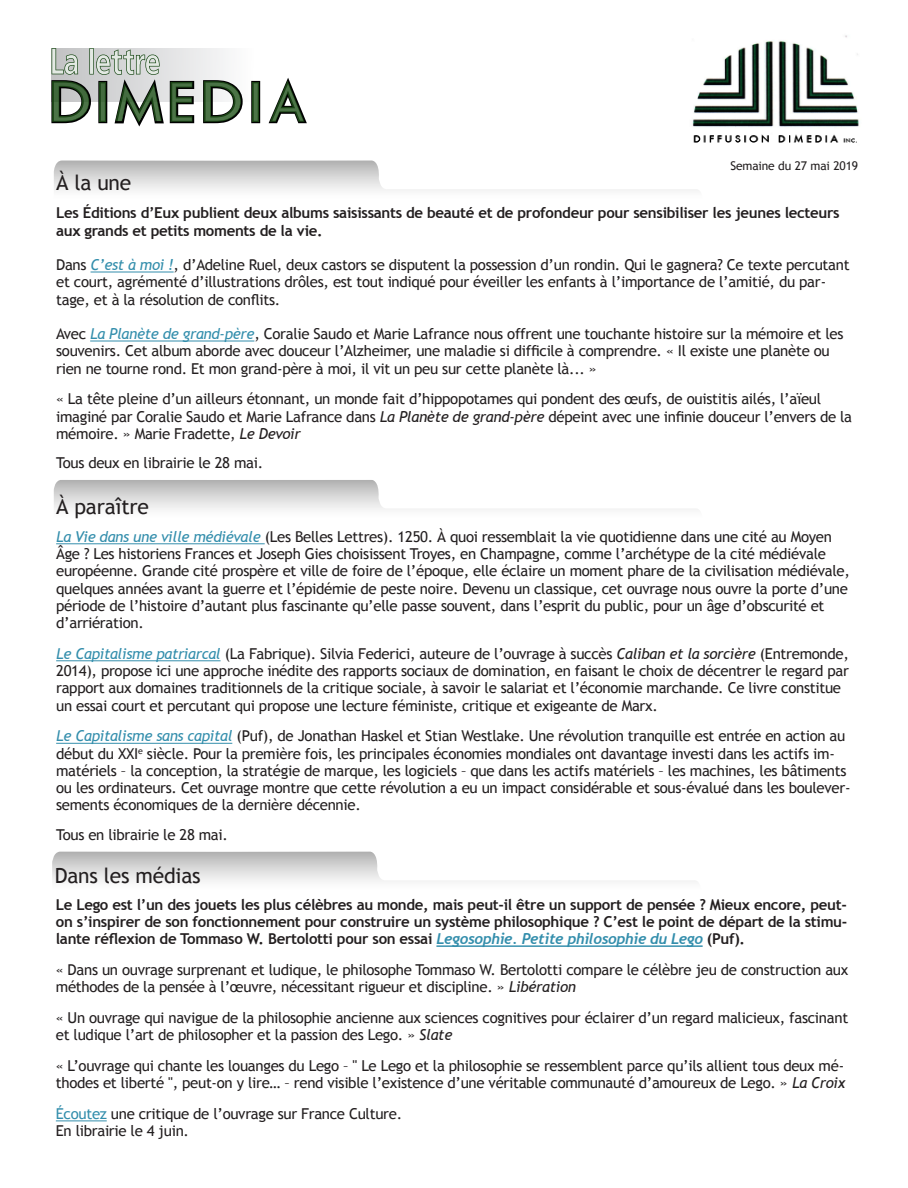
<style>
.page{position:relative;width:908px;height:1188px;background:#fff}
.page>*{position:absolute;margin:0;border:0;box-sizing:border-box;transform-origin:0 0}
.Titre{font:21px "Trebuchet MS";letter-spacing:-.01em;color:#231f20}
.Texte{font:15px/17.2px "Trebuchet MS";letter-spacing:-.02em;color:#231f20}
.Texte-2{font:700 15px/17.2px "Trebuchet MS";letter-spacing:-.02em;color:#231f20}
.t1{font:12px "Trebuchet MS";letter-spacing:-.01em;color:#231f20}
.s1{font-style:italic;color:#338eac}
.s2{font-style:italic}
.s3{font-family:"Trebuchet";font-style:italic;color:#338eac}
.s4{color:#338eac}
</style>
<div class="page">
<svg style="left:54px;top:161px;width:645px;height:30px"></svg>
<svg style="left:54px;top:480px;width:644px;height:65px"></svg>
<img style="left:692px;top:35px;width:167px;height:108px">
<svg style="left:164px;top:48px;width:97px;height:53px"></svg>
<svg style="left:251px;top:81px;width:9px;height:42px"></svg>
<svg style="left:170px;top:81px;width:24px;height:42px"></svg>
<svg style="left:203px;top:80px;width:39px;height:43px"></svg>
<svg style="left:252px;top:82px;width:6px;height:40px"></svg>
<svg style="left:268px;top:78px;width:39px;height:45px"></svg>
<svg style="left:51px;top:48px;width:113px;height:78px"></svg>
<hr style="left:90px;top:272px;width:84px;height:1px;background:#338eac">
<hr style="left:90px;top:341px;width:164px;height:1px;background:#338eac">
<hr style="left:56px;top:543px;width:209px;height:1px;background:#338eac">
<hr style="left:56px;top:660px;width:164px;height:1px;background:#338eac">
<hr style="left:56px;top:743px;width:176px;height:1px;background:#338eac">
<svg style="left:52px;top:852px;width:645px;height:30px"></svg>
<hr style="left:436px;top:945px;width:266px;height:2px;background:#338eac">
<hr style="left:56px;top:1120px;width:51px;height:1px;background:#338eac">
<p class="Titre" style="left:56px;top:170px;width:77px">À la une</p>
<p class="t1" style="left:730px;top:159px;width:129px">Semaine du 27 mai 2019</p>
<p class="Texte-2" style="left:56px;top:204px;width:785px">Les Éditions d’Eux publient deux albums saisissants de beauté et de profondeur pour sensibiliser les jeunes lecteurs aux grands et petits moments de la vie.</p>
<p class="Texte" style="left:56px;top:256px;width:795px">Dans <span class="s1">C’est à moi !</span>, d’Adeline Ruel, deux castors se disputent la possession d’un rondin. Qui le gagnera? Ce texte percutant et court, agrémenté d’illustrations drôles, est tout indiqué pour éveiller les enfants à l’importance de l’amitié, du par&shy;tage, et à la résolution de conflits.</p>
<p class="Texte" style="left:56px;top:325px;width:788px">Avec <span class="s1">La Planète de grand-père</span>, Coralie Saudo et Marie Lafrance nous offrent une touchante histoire sur la mémoire et les souvenirs. Cet album aborde avec douceur l’Alzheimer, une maladie si difficile à comprendre. « Il existe une planète ou rien ne tourne rond. Et mon grand-père à moi, il vit un peu sur cette planète là... »</p>
<p class="Texte" style="left:56px;top:391px;width:797px">« La tête pleine d’un ailleurs étonnant, un monde fait d’hippopotames qui pondent des œufs, de ouistitis ailés, l’aïeul imaginé par Coralie Saudo et Marie Lafrance dans <span class="s2">La Planète de grand-père</span> dépeint avec une infinie douceur l’envers de la mémoire. » Marie Fradette, <span class="s2">Le Devoir</span></p>
<p class="Texte" style="left:56px;top:454px;width:208px">Tous deux en librairie le 28 mai.</p>
<p class="Titre" style="left:56px;top:494px;width:94px">À paraître</p>
<p class="Texte" style="left:56px;top:528px;width:795px"><span class="s1">La Vie dans une ville médiévale</span> (Les Belles Lettres). 1250. À quoi ressemblait la vie quotidienne dans une cité au Moyen Âge ? Les historiens Frances et Joseph Gies choisissent Troyes, en Champagne, comme l’archétype de la cité médiévale européenne. Grande cité prospère et ville de foire de l’époque, elle éclaire un moment phare de la civilisation médiévale, quelques années avant la guerre et l’épidémie de peste noire. Devenu un classique, cet ouvrage nous ouvre la porte d’une période de l’histoire d’autant plus fascinante qu’elle passe souvent, dans l’esprit du public, pour un âge d’obscurité et d’arriération.</p>
<p class="Texte" style="left:56px;top:645px;width:794px"><span class="s1">Le Capitalisme patriarcal</span> (La Fabrique). Silvia Federici, auteure de l’ouvrage à succès <span class="s2">Caliban et la sorcière</span> (Entremonde, 2014), propose ici une approche inédite des rapports sociaux de domination, en faisant le choix de décentrer le regard par rapport aux domaines traditionnels de la critique sociale, à savoir le salariat et l’économie marchande. Ce livre constitue un essai court et percutant qui propose une lecture féministe, critique et exigeante de Marx.</p>
<p class="Texte" style="left:56px;top:728px;width:795px"><span class="s1">Le Capitalisme sans capital</span> (Puf), de Jonathan Haskel et Stian Westlake. Une révolution tranquille est entrée en action au début du XXI<sup>e</sup> siècle. Pour la première fois, les principales économies mondiales ont davantage investi dans les actifs im&shy;matériels – la conception, la stratégie de marque, les logiciels – que dans les actifs matériels – les machines, les bâtiments ou les ordinateurs. Cet ouvrage montre que cette révolution a eu un impact considérable et sous-évalué dans les boulever&shy;sements économiques de la dernière décennie.</p>
<p class="Texte" style="left:56px;top:826px;width:173px">Tous en librairie le 28 mai.</p>
<p class="Titre" style="left:55px;top:864px;width:147px">Dans les médias</p>
<p class="Texte-2" style="left:56px;top:896px;width:793px;text-align:justify">Le Lego est l’un des jouets les plus célèbres au monde, mais peut-il être un support de pensée ? Mieux encore, peut&shy;on s’inspirer de son fonctionnement pour construire un système philosophique ? C’est le point de départ de la stimu&shy;lante réflexion de Tommaso W. Bertolotti pour son essai <span class="s3">Legosophie. Petite philosophie du Lego</span> (Puf).</p>
<p class="Texte" style="left:56px;top:961px;width:793px">« Dans un ouvrage surprenant et ludique, le philosophe Tommaso W. Bertolotti compare le célèbre jeu de construction aux méthodes de la pensée à l’œuvre, nécessitant rigueur et discipline. » <span class="s2">Libération</span></p>
<p class="Texte" style="left:56px;top:1009px;width:793px">« Un ouvrage qui navigue de la philosophie ancienne aux sciences cognitives pour éclairer d’un regard malicieux, fascinant et ludique l’art de philosopher et la passion des Lego. » <span class="s2">Slate</span></p>
<p class="Texte" style="left:56px;top:1057px;width:790px">« L’ouvrage qui chante les louanges du Lego – " Le Lego et la philosophie se ressemblent parce qu’ils allient tous deux mé&shy;thodes et liberté ", peut-on y lire… – rend visible l’existence d’une véritable communauté d’amoureux de Lego. » <span class="s2">La Croix</span></p>
<p class="Texte" style="left:56px;top:1105px;width:348px"><span class="s4">Écoutez</span> une critique de l’ouvrage sur France Culture.</p>
<p class="Texte" style="left:56px;top:1123px;width:135px">En librairie le 4 juin.</p>
</div>
